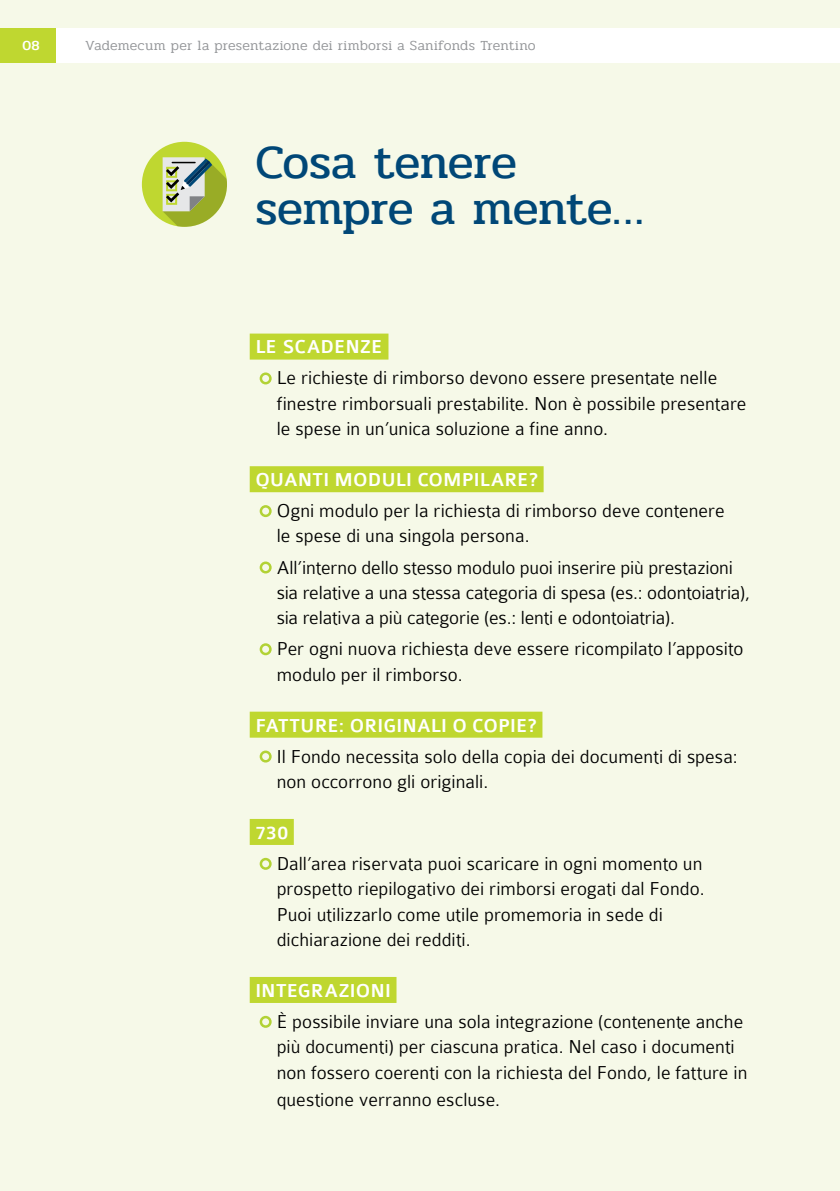
<style>
.page{position:relative;width:840px;height:1191px;background:#fff}
.page>*{position:absolute;margin:0;border:0;box-sizing:border-box;transform-origin:0 0}
.t1{font:48px/46px "Pridi";letter-spacing:-.01em;color:#004777}
.t2{font:300 20px/25.4px "Colaborate";letter-spacing:.005em;color:#000}
.t3{font:500 20px "Colaborate";letter-spacing:.005em;color:#fff}
.t4{font:300 14px "Pridi";letter-spacing:.015em;color:#939598}
.t5{font:500 14px "Pridi";color:#fff}
</style>
<div class="page">
<div style="left:0;top:0;width:839px;height:1191px;background:#f6f9e8"></div>
<div style="left:0;top:28px;width:57px;height:34px;background:#bfd730"></div>
<div style="left:57px;top:28px;width:782px;height:34px;background:#fff"></div>
<div style="left:142px;top:142px;width:85px;height:85px;background:#bfd730;border-radius:50%"></div>
<svg style="left:162px;top:157px;width:65px;height:70px"></svg>
<div style="left:249px;top:333px;width:139px;height:26px;background:#bfd730"></div>
<div style="left:249px;top:466px;width:294px;height:26px;background:#bfd730"></div>
<div style="left:249px;top:711px;width:293px;height:26px;background:#bfd730"></div>
<div style="left:249px;top:819px;width:44px;height:26px;background:#bfd730"></div>
<div style="left:249px;top:977px;width:147px;height:26px;background:#bfd730"></div>
<div style="left:259px;top:372px;width:12px;height:12px;border:2px solid #b2d235;border-radius:50%"></div>
<div style="left:259px;top:505px;width:12px;height:12px;border:2px solid #b2d235;border-radius:50%"></div>
<div style="left:259px;top:561px;width:12px;height:12px;border:2px solid #b2d235;border-radius:50%"></div>
<div style="left:259px;top:643px;width:12px;height:12px;border:2px solid #b2d235;border-radius:50%"></div>
<div style="left:259px;top:750px;width:12px;height:12px;border:2px solid #b2d235;border-radius:50%"></div>
<div style="left:259px;top:858px;width:12px;height:12px;border:2px solid #b2d235;border-radius:50%"></div>
<div style="left:259px;top:1015px;width:12px;height:12px;border:2px solid #b2d235;border-radius:50%"></div>
<p class="t5" style="left:23px;top:35px;width:19px">08</p>
<p class="t4" style="left:85px;top:36px;width:452px">Vademecum per la presentazione dei rimborsi a Sanifonds Trentino</p>
<h1 class="t1" style="left:255px;top:139px;width:389px">Cosa tenere sempre a mente…</h1>
<p class="t3" style="left:255px;top:337px;width:129px">LE SCADENZE</p>
<p class="t2" style="left:276px;top:365px;width:471px">Le richieste di rimborso devono essere presentate nelle finestre rimborsuali prestabilite. Non è possibile presentare le spese in un’unica soluzione a fine anno.</p>
<p class="t3" style="left:255px;top:469px;width:284px">QUANTI MODULI COMPILARE?</p>
<p class="t2" style="left:276px;top:498px;width:449px">Ogni modulo per la richiesta di rimborso deve contenere le spese di una singola persona.</p>
<p class="t2" style="left:276px;top:554px;width:475px">All’interno dello stesso modulo puoi inserire più prestazioni sia relative a una stessa categoria di spesa (es.: odontoiatria), sia relativa a più categorie (es.: lenti e odontoiatria).</p>
<p class="t2" style="left:276px;top:636px;width:468px">Per ogni nuova richiesta deve essere ricompilato l’apposito modulo per il rimborso.</p>
<p class="t3" style="left:255px;top:715px;width:283px">FATTURE: ORIGINALI O COPIE?</p>
<p class="t2" style="left:276px;top:743px;width:462px">Il Fondo necessita solo della copia dei documenti di spesa: non occorrono gli originali.</p>
<p class="t3" style="left:255px;top:822px;width:34px">730</p>
<p class="t2" style="left:276px;top:851px;width:429px">Dall’area riservata puoi scaricare in ogni momento un prospetto riepilogativo dei rimborsi erogati dal Fondo.<br>Puoi utilizzarlo come utile promemoria in sede di dichiarazione dei redditi.</p>
<p class="t3" style="left:255px;top:980px;width:137px">INTEGRAZIONI</p>
<p class="t2" style="left:276px;top:1008px;width:472px">È possibile inviare una sola integrazione (contenente anche più documenti) per ciascuna pratica. Nel caso i documenti non fossero coerenti con la richiesta del Fondo, le fatture in</p>
<p class="t2" style="left:276px;top:1087px;width:225px">questione verranno escluse.</p>
</div>
